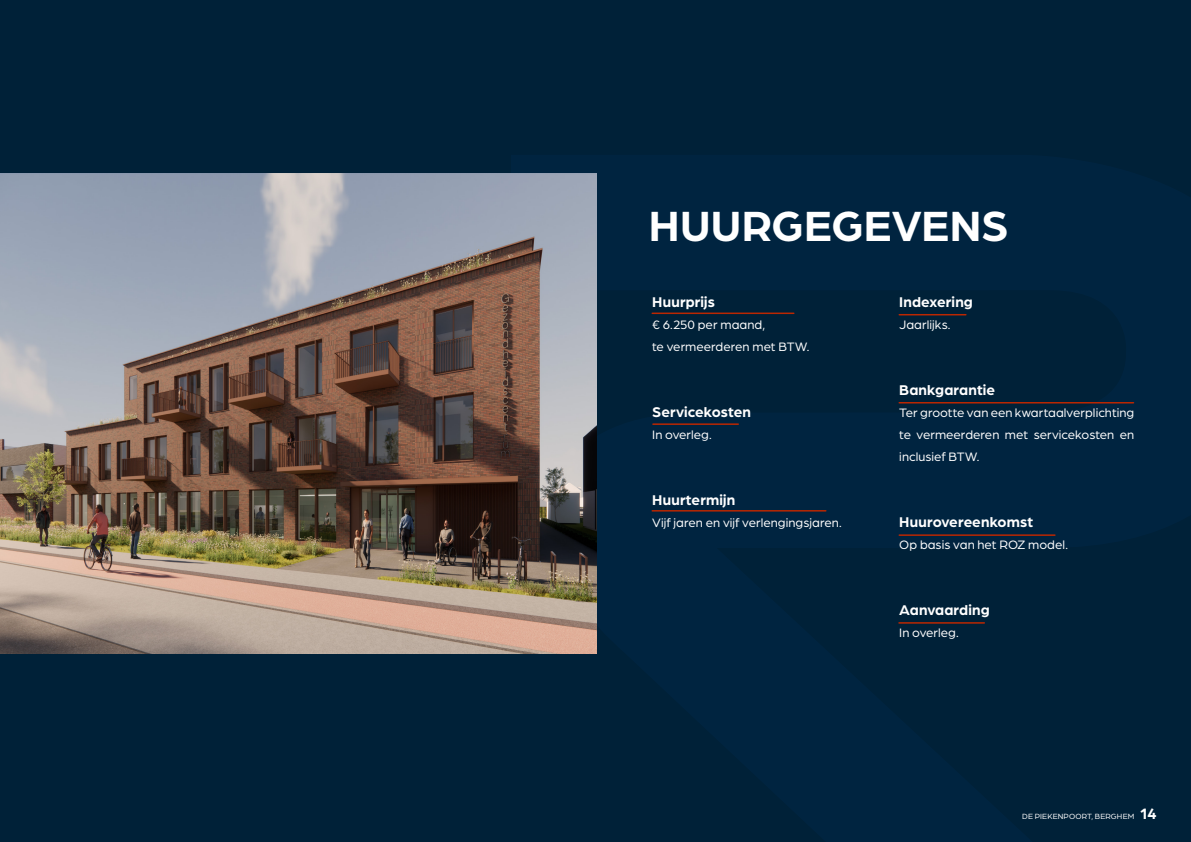
<style>
.page{position:relative;width:1191px;height:842px;background:#fff}
.page>*{position:absolute;margin:0;border:0;box-sizing:border-box;transform-origin:0 0}
.Koppen_groot_wit{font:700 45px "Arboria";color:#fff}
.Broodtekst_wit{font:700 15px "Arboria";letter-spacing:.005em;color:#fff}
.Broodtekst_wit-2{font:13px/22px "Arboria";color:#fff}
.t1{font:8px "Arboria";letter-spacing:.02em;color:#fff}
.s1{font-weight:700;font-size:16px}
</style>
<div class="page">
<div style="left:1px;top:0;width:1190px;height:842px;background:#002138"></div>
<div style="left:0;top:0;width:495px;height:842px;background:#002138"></div>
<img style="left:1px;top:174px;width:595px;height:479px">
<hr style="left:652px;top:313px;width:142px;height:1px;background:#bc2701">
<hr style="left:899px;top:314px;width:67px;height:1px;background:#bc2701">
<hr style="left:652px;top:510px;width:174px;height:2px;background:#bc2701">
<hr style="left:899px;top:534px;width:156px;height:2px;background:#bc2701">
<hr style="left:899px;top:402px;width:234px;height:1px;background:#bc2701">
<hr style="left:653px;top:423px;width:85px;height:2px;background:#bc2701">
<hr style="left:899px;top:622px;width:85px;height:2px;background:#bc2701">
<p class="Koppen_groot_wit" style="left:649px;top:195px;width:361px">HUURGEGEVENS</p>
<p class="Broodtekst_wit" style="left:652px;top:291px;width:64px">Huurprijs</p>
<p class="Broodtekst_wit-2" style="left:652px;top:313px;width:114px">€ 6.250 per maand,</p>
<p class="Broodtekst_wit-2" style="left:652px;top:335px;width:159px">te vermeerderen met BTW.</p>
<p class="Broodtekst_wit" style="left:652px;top:401px;width:100px">Servicekosten</p>
<p class="Broodtekst_wit-2" style="left:652px;top:423px;width:61px">In overleg.</p>
<p class="Broodtekst_wit" style="left:652px;top:489px;width:84px">Huurtermijn</p>
<p class="Broodtekst_wit-2" style="left:652px;top:511px;width:191px">Vijf jaren en vijf verlengingsjaren.</p>
<p class="Broodtekst_wit" style="left:899px;top:291px;width:75px">Indexering</p>
<p class="Broodtekst_wit-2" style="left:899px;top:313px;width:53px">Jaarlijks.</p>
<p class="Broodtekst_wit" style="left:899px;top:379px;width:97px">Bankgarantie</p>
<p class="Broodtekst_wit-2" style="left:899px;top:401px;width:236px">Ter grootte van een kwartaalverplichting</p>
<p class="Broodtekst_wit-2" style="left:899px;top:423px;width:236px">te vermeerderen met servicekosten en inclusief BTW.</p>
<p class="Broodtekst_wit" style="left:899px;top:511px;width:135px">Huurovereenkomst</p>
<p class="Broodtekst_wit-2" style="left:899px;top:533px;width:170px">Op basis van het ROZ model.</p>
<p class="Broodtekst_wit" style="left:899px;top:599px;width:92px">Aanvaarding</p>
<p class="Broodtekst_wit-2" style="left:899px;top:621px;width:61px">In overleg.</p>
<p class="t1" style="left:1022px;top:811px;width:136px">DE PIEKENPOORT, BERGHEM <span class="s1">14</span></p>
</div>
